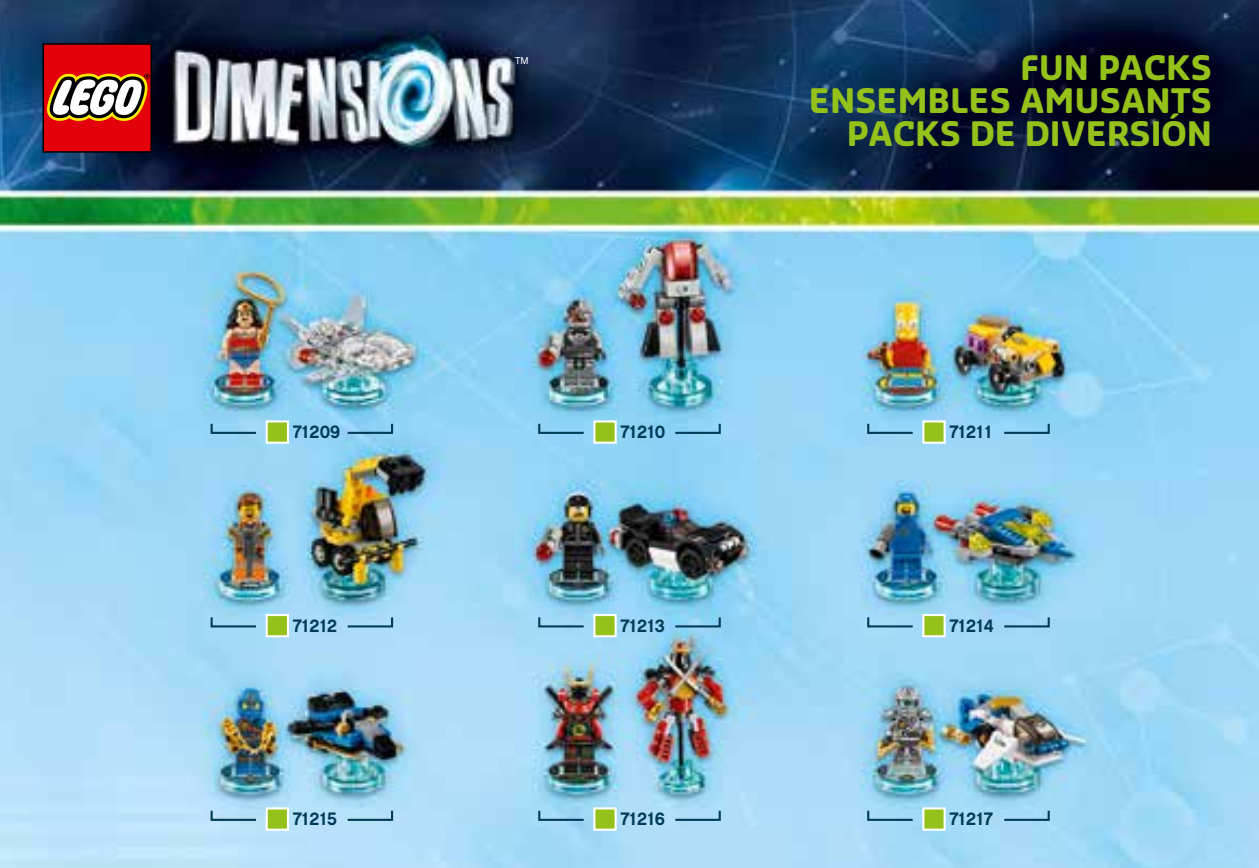
<style>
.page{position:relative;width:1259px;height:868px;background:#fff}
.page>*{position:absolute;margin:0;border:0;box-sizing:border-box;transform-origin:0 0}
.t1{font:700 33px/33px "Sansa Soft Std";color:#94c11a;text-align:right}
.t2{font:700 18px "LEGO Chalet 60";color:#003b57}
.t3{font:9.9px "LEGO Chalet 60";color:#fff}
</style>
<div class="page">
<img style="left:0;top:0;width:1259px;height:867px">
<svg style="left:43px;top:43px;width:109px;height:110px"></svg>
<svg style="left:345px;top:421px;width:49px;height:14px"></svg>
<svg style="left:673px;top:421px;width:49px;height:14px"></svg>
<svg style="left:1002px;top:421px;width:48px;height:14px"></svg>
<svg style="left:345px;top:615px;width:49px;height:13px"></svg>
<svg style="left:673px;top:615px;width:49px;height:13px"></svg>
<svg style="left:1002px;top:615px;width:48px;height:13px"></svg>
<svg style="left:345px;top:808px;width:49px;height:13px"></svg>
<svg style="left:673px;top:808px;width:49px;height:13px"></svg>
<svg style="left:1002px;top:808px;width:48px;height:13px"></svg>
<svg style="left:209px;top:421px;width:49px;height:14px"></svg>
<svg style="left:537px;top:421px;width:49px;height:14px"></svg>
<svg style="left:866px;top:421px;width:48px;height:14px"></svg>
<svg style="left:209px;top:615px;width:49px;height:13px"></svg>
<svg style="left:537px;top:615px;width:49px;height:13px"></svg>
<svg style="left:866px;top:615px;width:48px;height:13px"></svg>
<svg style="left:209px;top:808px;width:49px;height:13px"></svg>
<svg style="left:537px;top:808px;width:49px;height:13px"></svg>
<svg style="left:866px;top:808px;width:48px;height:13px"></svg>
<svg style="left:265px;top:419px;width:25px;height:26px"></svg>
<svg style="left:592px;top:419px;width:26px;height:26px"></svg>
<svg style="left:921px;top:419px;width:25px;height:26px"></svg>
<svg style="left:265px;top:613px;width:25px;height:25px"></svg>
<svg style="left:592px;top:613px;width:26px;height:25px"></svg>
<svg style="left:921px;top:613px;width:25px;height:25px"></svg>
<svg style="left:265px;top:806px;width:25px;height:25px"></svg>
<svg style="left:592px;top:806px;width:26px;height:25px"></svg>
<svg style="left:921px;top:806px;width:25px;height:25px"></svg>
<p class="t3" style="left:515px;top:54px;width:15px">TM</p>
<h1 class="t1" style="left:809px;top:50px;width:405px">FUN PACKS<br>ENSEMBLES AMUSANTS<br>PACKS DE DIVERSIÓN</h1>
<p class="t2" style="left:293px;top:420px;width:49px">71209</p>
<p class="t2" style="left:620px;top:420px;width:47px">71210</p>
<p class="t2" style="left:949px;top:420px;width:45px">71211</p>
<p class="t2" style="left:293px;top:614px;width:46px">71212</p>
<p class="t2" style="left:620px;top:614px;width:46px">71213</p>
<p class="t2" style="left:949px;top:614px;width:46px">71214</p>
<p class="t2" style="left:293px;top:807px;width:46px">71215</p>
<p class="t2" style="left:620px;top:807px;width:46px">71216</p>
<p class="t2" style="left:949px;top:807px;width:45px">71217</p>
</div>
